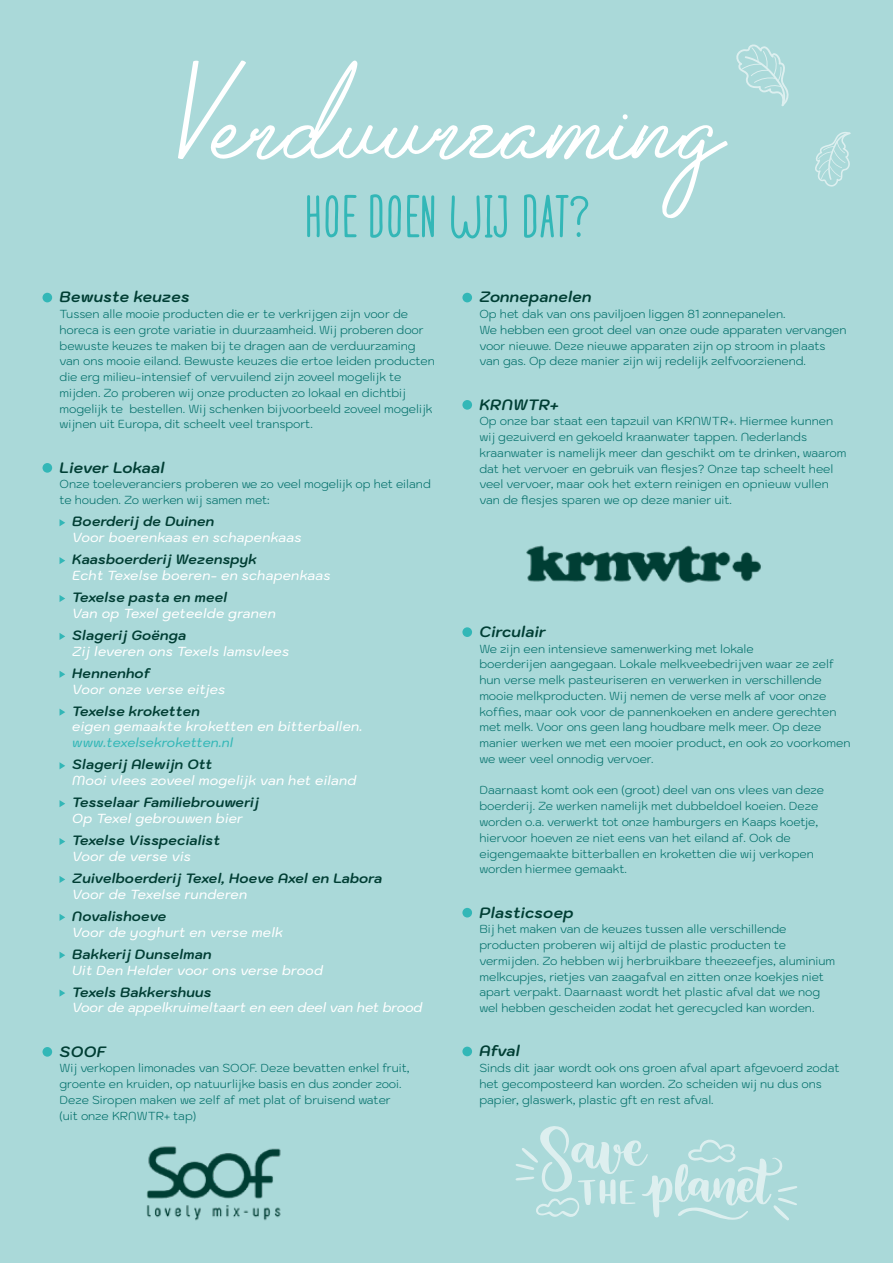
<style>
.page{position:relative;width:893px;height:1263px;background:#aad9d9}
.page>*{position:absolute;margin:0;border:0;box-sizing:border-box;transform-origin:0 0}
.t1{font:140.7px "Alexandra Magnolia";letter-spacing:.01em;color:#fff}
.t2{font:53.7px "Pana Summer Personal Use";color:#33b7b7}
.t3{font:italic 700 15px "Kodchasan";letter-spacing:.02em;color:#003e34}
.t4{font:italic 700 13.5px "Kodchasan";letter-spacing:.02em;color:#003e34}
.t5{font:italic 500 13.2px "Kodchasan";letter-spacing:.02em;color:#fff}
.t6{font:italic 500 13.2px "Kodchasan";color:#fff}
.t7{font:italic 500 12.75px "Kodchasan";letter-spacing:.01em;color:#33b7b7}
.t8{font:300 11.7px/15.8px "Kodchasan";color:#006e69}
.s1{font-family:"LM Mono Lt Cond 10";font-size:66.75px}
</style>
<div class="page">
<div style="left:43px;top:293px;width:9px;height:9px;background:#33b7b7;border-radius:50%"></div>
<div style="left:43px;top:463px;width:9px;height:10px;background:#33b7b7;border-radius:50%"></div>
<svg style="left:60px;top:519px;width:5px;height:7px"></svg>
<svg style="left:60px;top:557px;width:5px;height:7px"></svg>
<svg style="left:60px;top:595px;width:5px;height:7px"></svg>
<svg style="left:60px;top:633px;width:5px;height:7px"></svg>
<svg style="left:60px;top:671px;width:5px;height:7px"></svg>
<svg style="left:60px;top:709px;width:5px;height:7px"></svg>
<svg style="left:60px;top:762px;width:5px;height:7px"></svg>
<svg style="left:60px;top:800px;width:5px;height:7px"></svg>
<svg style="left:60px;top:838px;width:5px;height:7px"></svg>
<svg style="left:60px;top:876px;width:5px;height:7px"></svg>
<svg style="left:60px;top:914px;width:5px;height:7px"></svg>
<svg style="left:60px;top:952px;width:5px;height:7px"></svg>
<svg style="left:60px;top:990px;width:5px;height:7px"></svg>
<div style="left:43px;top:1047px;width:9px;height:10px;background:#33b7b7;border-radius:50%"></div>
<div style="left:462px;top:293px;width:10px;height:9px;background:#33b7b7;border-radius:50%"></div>
<div style="left:462px;top:400px;width:10px;height:10px;background:#33b7b7;border-radius:50%"></div>
<div style="left:462px;top:627px;width:10px;height:10px;background:#33b7b7;border-radius:50%"></div>
<div style="left:462px;top:908px;width:10px;height:9px;background:#33b7b7;border-radius:50%"></div>
<div style="left:462px;top:1047px;width:10px;height:9px;background:#33b7b7;border-radius:50%"></div>
<img style="left:146px;top:1146px;width:135px;height:75px">
<img style="left:526px;top:545px;width:235px;height:38px">
<svg style="left:516px;top:1126px;width:281px;height:94px"></svg>
<svg style="left:736px;top:44px;width:53px;height:62px"></svg>
<svg style="left:815px;top:132px;width:35px;height:55px"></svg>
<h1 class="t1" style="left:177px;top:59px;width:542px">Verduurzaming</h1>
<h2 class="t2" style="left:304px;top:193px;width:288px">HOE DOEN WIJ DAT<span class="s1">?</span></h2>
<p class="t3" style="left:60px;top:288px;width:131px">Bewuste keuzes</p>
<p class="t8" style="left:60px;top:306px;width:377px">Tussen alle mooie producten die er te verkrijgen zijn voor de horeca is een grote variatie in duurzaamheid. Wij proberen door bewuste keuzes te maken bij te dragen aan de verduurzaming van ons mooie eiland. Bewuste keuzes die ertoe leiden producten die erg milieu-intensief of vervuilend zijn zoveel mogelijk te mijden. Zo proberen wij onze producten zo lokaal en dichtbij mogelijk te bestellen. Wij schenken bijvoorbeeld zoveel mogelijk wijnen uit Europa, dit scheelt veel transport.</p>
<p class="t3" style="left:60px;top:459px;width:106px">Liever Lokaal</p>
<p class="t8" style="left:60px;top:476px;width:373px">Onze toeleveranciers proberen we zo veel mogelijk op het eiland te houden. Zo werken wij samen met:</p>
<p class="t4" style="left:72px;top:514px;width:143px">Boerderij de Duinen</p>
<p class="t5" style="left:72px;top:530px;width:231px">Voor boerenkaas en schapenkaas</p>
<p class="t4" style="left:72px;top:552px;width:186px">Kaasboerderij Wezenspyk</p>
<p class="t5" style="left:72px;top:568px;width:260px">Echt Texelse boeren- en schapenkaas</p>
<p class="t4" style="left:72px;top:589px;width:156px">Texelse pasta en meel</p>
<p class="t5" style="left:72px;top:605px;width:205px">Van op Texel geteelde granen</p>
<p class="t4" style="left:72px;top:627px;width:115px">Slagerij Goënga</p>
<p class="t5" style="left:72px;top:643px;width:218px">Zij leveren ons Texels lamsvlees</p>
<p class="t4" style="left:72px;top:665px;width:80px">Hennenhof</p>
<p class="t5" style="left:72px;top:681px;width:155px">Voor onze verse eitjes</p>
<p class="t4" style="left:72px;top:703px;width:129px">Texelse kroketten</p>
<p class="t5" style="left:72px;top:719px;width:292px">eigen gemaakte kroketten en bitterballen.</p>
<p class="t7" style="left:72px;top:735px;width:163px">www.texelsekroketten.nl</p>
<p class="t4" style="left:72px;top:757px;width:142px">Slagerij Alewijn Ott</p>
<p class="t5" style="left:72px;top:773px;width:286px">Mooi vlees zoveel mogelijk van het eiland</p>
<p class="t4" style="left:72px;top:795px;width:188px">Tesselaar Familiebrouwerij</p>
<p class="t5" style="left:72px;top:811px;width:172px">Op Texel gebrouwen bier</p>
<p class="t4" style="left:72px;top:832px;width:149px">Texelse Visspecialist</p>
<p class="t5" style="left:72px;top:848px;width:120px">Voor de verse vis</p>
<p class="t4" style="left:72px;top:870px;width:311px">Zuivelboerderij Texel, Hoeve Axel en Labora</p>
<p class="t5" style="left:72px;top:886px;width:176px">Voor de Texelse runderen</p>
<p class="t4" style="left:72px;top:908px;width:95px">Novalishoeve</p>
<p class="t5" style="left:72px;top:924px;width:212px">Voor de yoghurt en verse melk</p>
<p class="t4" style="left:72px;top:946px;width:141px">Bakkerij Dunselman</p>
<p class="t5" style="left:72px;top:962px;width:252px">Uit Den Helder voor ons verse brood</p>
<p class="t4" style="left:72px;top:984px;width:141px">Texels Bakkershuus</p>
<p class="t6" style="left:72px;top:1000px;width:352px">Voor de appelkruimeltaart en een deel van het brood</p>
<p class="t3" style="left:60px;top:1043px;width:48px">SOOF</p>
<p class="t8" style="left:60px;top:1060px;width:351px">Wij verkopen limonades van SOOF. Deze bevatten enkel fruit, groente en kruiden, op natuurlijke basis en dus zonder zooi.<br>Deze Siropen maken we zelf af met plat of bruisend water (uit onze KRNWTR+ tap)</p>
<p class="t3" style="left:479px;top:288px;width:114px">Zonnepanelen</p>
<p class="t8" style="left:479px;top:306px;width:369px">Op het dak van ons paviljoen liggen 81 zonnepanelen.<br>We hebben een groot deel van onze oude apparaten vervangen voor nieuwe. Deze nieuwe apparaten zijn op stroom in plaats van gas. Op deze manier zijn wij redelijk zelfvoorzienend.</p>
<p class="t3" style="left:479px;top:396px;width:81px">KRNWTR+</p>
<p class="t8" style="left:479px;top:413px;width:368px">Op onze bar staat een tapzuil van KRNWTR+. Hiermee kunnen wij gezuiverd en gekoeld kraanwater tappen. Nederlands kraanwater is namelijk meer dan geschikt om te drinken, waarom dat het vervoer en gebruik van flesjes? Onze tap scheelt heel veel vervoer, maar ook het extern reinigen en opnieuw vullen van de flesjes sparen we op deze manier uit.</p>
<p class="t3" style="left:479px;top:623px;width:68px">Circulair</p>
<p class="t8" style="left:479px;top:641px;width:372px">We zijn een intensieve samenwerking met lokale<br>boerderijen aangegaan. Lokale melkveebedrijven waar ze zelf hun verse melk pasteuriseren en verwerken in verschillende mooie melkproducten. Wij nemen de verse melk af voor onze koffies, maar ook voor de pannenkoeken en andere gerechten met melk. Voor ons geen lang houdbare melk meer. Op deze manier werken we met een mooier product, en ook zo voorkomen we weer veel onnodig vervoer.</p>
<p class="t8" style="left:479px;top:782px;width:346px">Daarnaast komt ook een (groot) deel van ons vlees van deze boerderij. Ze werken namelijk met dubbeldoel koeien. Deze worden o.a. verwerkt tot onze hamburgers en Kaaps koetje, hiervoor hoeven ze niet eens van het eiland af. Ook de eigengemaakte bitterballen en kroketten die wij verkopen worden hiermee gemaakt.</p>
<p class="t3" style="left:479px;top:903px;width:96px">Plasticsoep</p>
<p class="t8" style="left:479px;top:921px;width:357px">Bij het maken van de keuzes tussen alle verschillende producten proberen wij altijd de plastic producten te vermijden. Zo hebben wij herbruikbare theezeefjes, aluminium melkcupjes, rietjes van zaagafval en zitten onze koekjes niet apart verpakt. Daarnaast wordt het plastic afval dat we nog wel hebben gescheiden zodat het gerecycled kan worden.</p>
<p class="t3" style="left:479px;top:1042px;width:42px">Afval</p>
<p class="t8" style="left:479px;top:1060px;width:361px">Sinds dit jaar wordt ook ons groen afval apart afgevoerd zodat het gecomposteerd kan worden. Zo scheiden wij nu dus ons papier, glaswerk, plastic gft en rest afval.</p>
</div>
